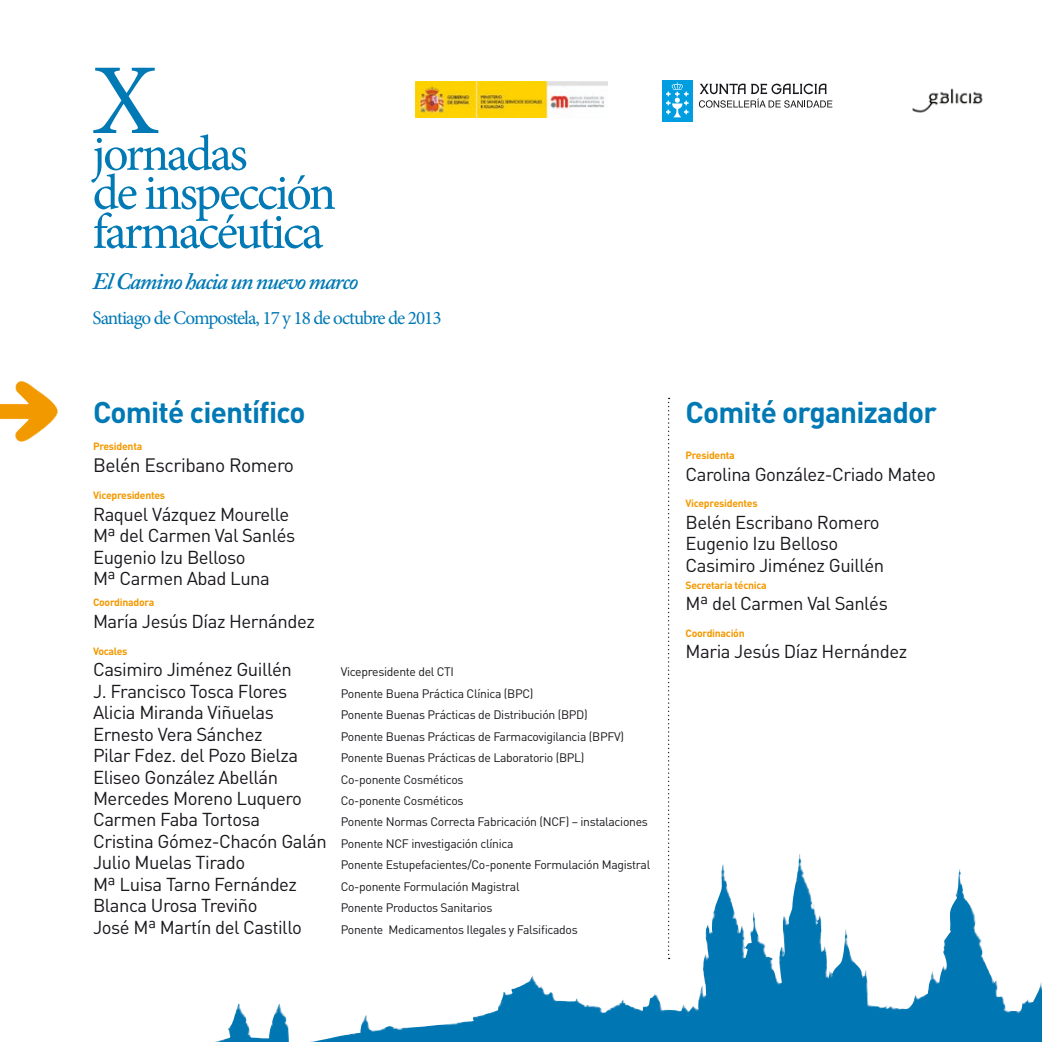
<style>
.page{position:relative;width:1042px;height:1042px;background:#fff}
.page>*{position:absolute;margin:0;border:0;box-sizing:border-box;transform-origin:0 0}
.t1{font:100.45px "Minion Pro";color:#0079b5}
.t2{font:50.05px "Minion Pro";letter-spacing:-.05em;color:#0079b5}
.t3{font:700 29.57px "DIN";letter-spacing:-.025em;color:#0079b5}
.t4{font:italic 600 23.45px "Adobe Caslon Pro";letter-spacing:-.05em;color:#0079b5}
.t5{font:19.07px "Minion Pro";letter-spacing:-.05em;color:#0079b5}
.titulo_ponencia{font:19.07px "DIN";letter-spacing:-.025em;color:#1a171c}
.titulo_ponencia-2{font:18.55px/21.5px "DIN";letter-spacing:-.025em;color:#1a171c}
.titulo_ponencia-3{font:12.25px "DIN";letter-spacing:-.025em;color:#1a171c}
.titulo_ponencia-4{font:700 10.5px "DIN";letter-spacing:-.025em;color:#f39900}
.s1{font-size:18.55px}
</style>
<div class="page">
<img style="left:0;top:381px;width:58px;height:61px">
<div style="left:662px;top:80px;width:31px;height:41px;background:#009ee0"></div>
<svg style="left:666px;top:82px;width:22px;height:35px"></svg>
<svg style="left:699px;top:83px;width:133px;height:25px"></svg>
<img style="left:415px;top:82px;width:193px;height:35px">
<img style="left:913px;top:88px;width:70px;height:25px">
<svg style="left:668px;top:398px;width:1px;height:466px"></svg>
<img style="left:310px;top:864px;width:732px;height:178px">
<p class="t1" style="left:93px;top:34px;width:67px">X</p>
<p class="t2" style="left:93px;top:120px;width:157px">jornadas</p>
<p class="t2" style="left:93px;top:159px;width:245px">de inspección</p>
<p class="t2" style="left:93px;top:198px;width:232px">farmacéutica</p>
<p class="t4" style="left:93px;top:267px;width:267px">El Camino hacia un nuevo marco</p>
<p class="t5" style="left:93px;top:305px;width:351px">Santiago de Compostela, 17 y 18 de octubre de 2013</p>
<p class="t3" style="left:93px;top:393px;width:214px">Comité científico</p>
<p class="titulo_ponencia-4" style="left:93px;top:439px;width:51px">Presidenta</p>
<p class="titulo_ponencia" style="left:93px;top:453px;width:203px">Belén Escribano Romero</p>
<p class="titulo_ponencia-4" style="left:93px;top:488px;width:74px">Vicepresidentes</p>
<p class="titulo_ponencia-2" style="left:93px;top:503px;width:204px">Raquel Vázquez Mourelle<br>Mª del Carmen Val Sanlés</p>
<p class="titulo_ponencia-2" style="left:93px;top:546px;width:154px">Eugenio Izu Belloso</p>
<p class="titulo_ponencia-2" style="left:93px;top:567px;width:178px">Mª Carmen Abad Luna</p>
<p class="titulo_ponencia-4" style="left:93px;top:596px;width:63px">Coordinadora</p>
<p class="titulo_ponencia-2" style="left:93px;top:610px;width:223px">María Jesús Díaz Hernández</p>
<p class="titulo_ponencia-4" style="left:93px;top:644px;width:36px">Vocales</p>
<p class="titulo_ponencia-2" style="left:93px;top:658px;width:200px">Casimiro Jiménez Guillén</p>
<p class="titulo_ponencia-3" style="left:341px;top:664px;width:115px">Vicepresidente del CTI</p>
<p class="titulo_ponencia-2" style="left:93px;top:680px;width:196px">J. Francisco Tosca Flores</p>
<p class="titulo_ponencia-3" style="left:341px;top:685px;width:194px">Ponente Buena Práctica Clínica (BPC)</p>
<p class="titulo_ponencia-2" style="left:93px;top:701px;width:183px">Alicia Miranda Viñuelas</p>
<p class="titulo_ponencia-3" style="left:341px;top:707px;width:249px">Ponente Buenas Prácticas de Distribución (BPD)</p>
<p class="titulo_ponencia-2" style="left:93px;top:723px;width:171px">Ernesto Vera Sánchez</p>
<p class="titulo_ponencia-3" style="left:341px;top:728px;width:285px">Ponente Buenas Prácticas de Farmacovigilancia (BPFV)</p>
<p class="titulo_ponencia-2" style="left:93px;top:744px;width:207px">Pilar Fdez. del Pozo Bielza</p>
<p class="titulo_ponencia-3" style="left:341px;top:750px;width:245px">Ponente Buenas Prácticas de Laboratorio (BPL)</p>
<p class="titulo_ponencia-2" style="left:93px;top:766px;width:187px">Eliseo González Abellán</p>
<p class="titulo_ponencia-3" style="left:341px;top:771px;width:124px">Co-ponente Cosméticos</p>
<p class="titulo_ponencia-2" style="left:93px;top:787px;width:210px">Mercedes Moreno Luquero</p>
<p class="titulo_ponencia-3" style="left:341px;top:793px;width:124px">Co-ponente Cosméticos</p>
<p class="titulo_ponencia-2" style="left:93px;top:808px;width:169px">Carmen Faba Tortosa</p>
<p class="titulo_ponencia-3" style="left:341px;top:814px;width:309px">Ponente Normas Correcta Fabricación (NCF) – instalaciones</p>
<p class="titulo_ponencia-3" style="left:93px;top:836px;width:422px"><span class="s1">Cristina Gómez-Chacón Galán</span> Ponente NCF investigación clínica</p>
<p class="titulo_ponencia-2" style="left:93px;top:851px;width:154px">Julio Muelas Tirado</p>
<p class="titulo_ponencia-3" style="left:341px;top:857px;width:311px">Ponente Estupefacientes/Co-ponente Formulación Magistral</p>
<p class="titulo_ponencia-2" style="left:93px;top:873px;width:206px">Mª Luisa Tarno Fernández</p>
<p class="titulo_ponencia-3" style="left:341px;top:879px;width:180px">Co-ponente Formulación Magistral</p>
<p class="titulo_ponencia-2" style="left:93px;top:894px;width:166px">Blanca Urosa Treviño</p>
<p class="titulo_ponencia-3" style="left:341px;top:900px;width:153px">Ponente Productos Sanitarios</p>
<p class="titulo_ponencia-2" style="left:93px;top:916px;width:210px">José Mª Martín del Castillo</p>
<p class="titulo_ponencia-3" style="left:341px;top:921px;width:238px">Ponente Medicamentos Ilegales y Falsificados</p>
<p class="t3" style="left:685px;top:393px;width:253px">Comité organizador</p>
<p class="titulo_ponencia-4" style="left:685px;top:449px;width:51px">Presidenta</p>
<p class="titulo_ponencia-2" style="left:685px;top:463px;width:252px">Carolina González-Criado Mateo</p>
<p class="titulo_ponencia-4" style="left:685px;top:496px;width:74px">Vicepresidentes</p>
<p class="titulo_ponencia-2" style="left:685px;top:511px;width:200px">Belén Escribano Romero<br>Eugenio Izu Belloso<br>Casimiro Jiménez Guillén</p>
<p class="titulo_ponencia-4" style="left:685px;top:578px;width:83px">Secretaria técnica</p>
<p class="titulo_ponencia-2" style="left:685px;top:592px;width:204px">Mª del Carmen Val Sanlés</p>
<p class="titulo_ponencia-4" style="left:685px;top:626px;width:61px">Coordinación</p>
<p class="titulo_ponencia-2" style="left:685px;top:640px;width:223px">Maria Jesús Díaz Hernández</p>
</div>
